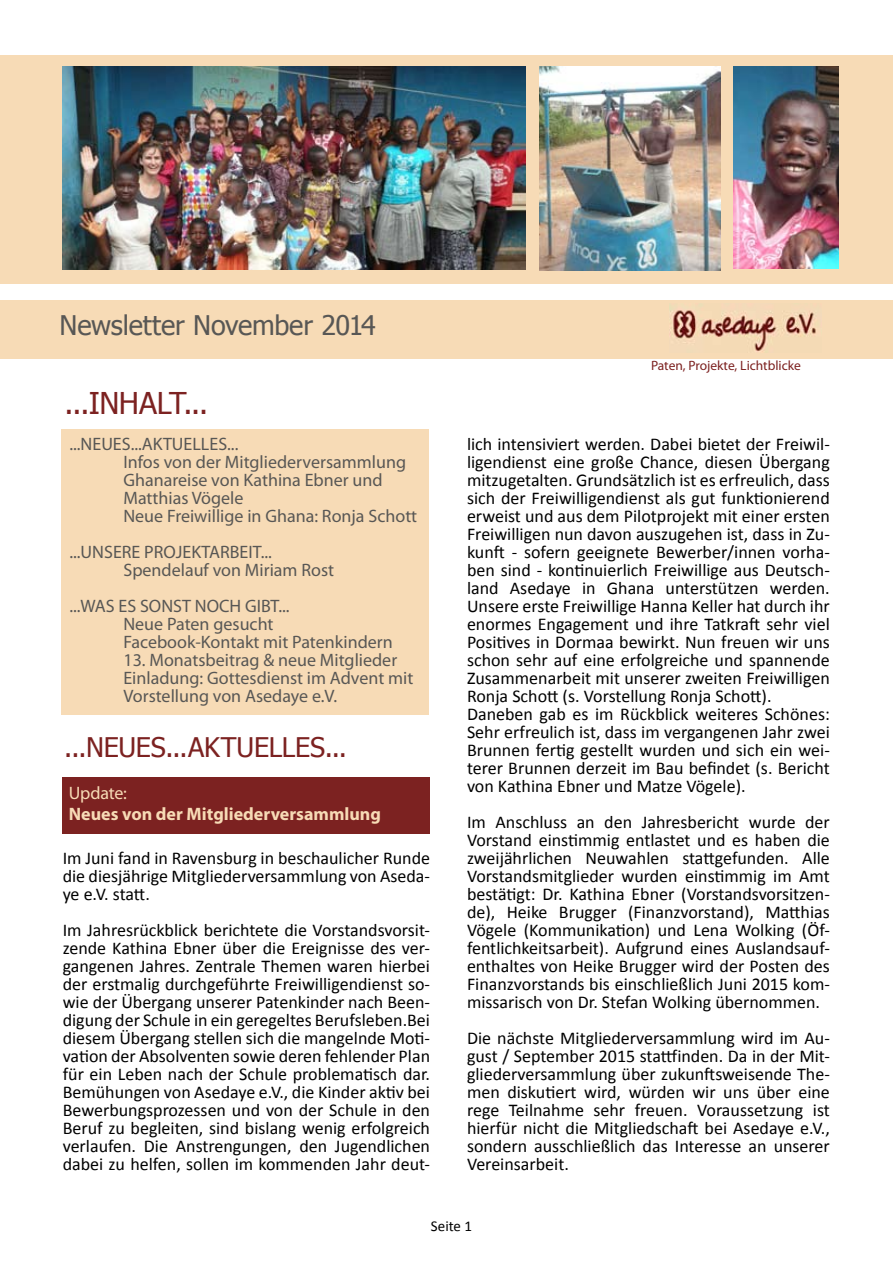
<style>
.page{position:relative;width:893px;height:1263px;background:#fff}
.page>*{position:absolute;margin:0;border:0;box-sizing:border-box;transform-origin:0 0}
.t1{font:30px "Tahoma";letter-spacing:-.01em;color:#7c2221}
.t2{font:27px "Tahoma";letter-spacing:-.01em;color:#7c2221}
.t3{font:27px "Tahoma";letter-spacing:-.01em;color:#585755}
.t4{font:18px/18px "Calibri";color:#000;text-align:justify}
.t5{font:18px/18px "Myriad Pro";color:#585755}
.t6{font:700 18px "Myriad Pro";color:#f7dbb6}
.t7{font:18px "Myriad Pro";letter-spacing:-.015em;color:#f7dbb6}
.t8{font:15px "Calibri";color:#000}
.t9{font:13.5px "Myriad Pro";color:#7c2120}
</style>
<div class="page">
<div style="left:0;top:55px;width:893px;height:229px;background:#f7dbb6"></div>
<div style="left:0;top:300px;width:893px;height:59px;background:#f7dbb6"></div>
<div style="left:62px;top:429px;width:367px;height:285px;background:#f7dbb6"></div>
<div style="left:62px;top:777px;width:367px;height:57px;background:#7c2221"></div>
<img style="left:669px;top:304px;width:147px;height:48px">
<img style="left:63px;top:67px;width:462px;height:203px">
<img style="left:539px;top:67px;width:181px;height:203px">
<img style="left:733px;top:67px;width:106px;height:202px">
<h2 class="t3" style="left:60px;top:308px;width:318px">Newsletter November 2014</h2>
<h1 class="t1" style="left:65px;top:384px;width:145px">...INHALT...</h1>
<p class="t5" style="left:123px;top:435px;width:295px;text-indent:-54px">...NEUES...AKTUELLES...<br>Infos von der Mitgliederversammlung<br>Ghanareise von Kathina Ebner und<br>Matthias Vögele<br>Neue Freiwillige in Ghana: Ronja Schott</p>
<p class="t5" style="left:123px;top:543px;width:212px;text-indent:-54px">...UNSERE PROJEKTARBEIT...<br>Spendelauf von Miriam Rost</p>
<p class="t5" style="left:123px;top:597px;width:271px;text-indent:-54px">...WAS ES SONST NOCH GIBT...<br>Neue Paten gesucht<br>Facebook-Kontakt mit Patenkindern</p>
<p class="t5" style="left:123px;top:651px;width:291px">13. Monatsbeitrag &amp; neue Mitglieder<br>Einladung: Gottesdienst im Advent mit<br>Vorstellung von Asedaye e.V.</p>
<h2 class="t2" style="left:64px;top:730px;width:284px">...NEUES...AKTUELLES...</h2>
<p class="t7" style="left:69px;top:782px;width:60px">Update:</p>
<p class="t6" style="left:69px;top:803px;width:314px">Neues von der Mitgliederversammlung</p>
<p class="t4" style="left:63px;top:848px;width:369px">Im Juni fand in Ravensburg in beschaulicher Runde die diesjährige Mitgliederversammlung von Aseda&shy;ye e.V. statt.</p>
<p class="t4" style="left:63px;top:920px;width:369px">Im Jahresrückblick berichtete die Vorstandsvorsit&shy;zende Kathina Ebner über die Ereignisse des ver&shy;gangenen Jahres. Zentrale Themen waren hierbei der erstmalig durchgeführte Freiwilligendienst so&shy;wie der Übergang unserer Patenkinder nach Been&shy;digung der Schule in ein geregeltes Berufsleben.Bei diesem Übergang stellen sich die mangelnde Moti&shy;vation der Absolventen sowie deren fehlender Plan für ein Leben nach der Schule problematisch dar.<br>Bemühungen von Asedaye e.V., die Kinder aktiv bei Bewerbungsprozessen und von der Schule in den Beruf zu begleiten, sind bislang wenig erfolgreich verlaufen. Die Anstrengungen, den Jugendlichen dabei zu helfen, sollen im kommenden Jahr deut-</p>
<p class="t9" style="left:651px;top:357px;width:151px">Paten, Projekte, Lichtblicke</p>
<p class="t4" style="left:467px;top:434px;width:364px;text-align:left">lich intensiviert werden. Dabei bietet der Freiwil&shy;ligendienst eine große Chance, diesen Übergang mitzugetalten. Grundsätzlich ist es erfreulich, dass sich der Freiwilligendienst als gut funktionierend erweist und aus dem Pilotprojekt mit einer ersten Freiwilligen nun davon auszugehen ist, dass in Zu&shy;kunft - sofern geeignete Bewerber/innen vorha&shy;ben sind - kontinuierlich Freiwillige aus Deutsch&shy;land Asedaye in Ghana unterstützen werden.<br>Unsere erste Freiwillige Hanna Keller hat durch ihr enormes Engagement und ihre Tatkraft sehr viel Positives in Dormaa bewirkt. Nun freuen wir uns schon sehr auf eine erfolgreiche und spannende Zusammenarbeit mit unserer zweiten Freiwilligen Ronja Schott (s. Vorstellung Ronja Schott).<br>Daneben gab es im Rückblick weiteres Schönes:<br>Sehr erfreulich ist, dass im vergangenen Jahr zwei Brunnen fertig gestellt wurden und sich ein wei&shy;terer Brunnen derzeit im Bau befindet (s. Bericht von Kathina Ebner und Matze Vögele).</p>
<p class="t4" style="left:467px;top:812px;width:364px">Im Anschluss an den Jahresbericht wurde der Vorstand einstimmig entlastet und es haben die zweijährlichen Neuwahlen stattgefunden. Alle Vorstandsmitglieder wurden einstimmig im Amt bestätigt: Dr. Kathina Ebner (Vorstandsvorsitzen&shy;de), Heike Brugger (Finanzvorstand), Matthias Vögele (Kommunikation) und Lena Wolking (Öf&shy;fentlichkeitsarbeit). Aufgrund eines Auslandsauf&shy;enthaltes von Heike Brugger wird der Posten des Finanzvorstands bis einschließlich Juni 2015 kom&shy;missarisch von Dr. Stefan Wolking übernommen.</p>
<p class="t4" style="left:467px;top:1028px;width:364px">Die nächste Mitgliederversammlung wird im Au&shy;gust / September 2015 stattfinden. Da in der Mit&shy;gliederversammlung über zukunftsweisende The&shy;men diskutiert wird, würden wir uns über eine rege Teilnahme sehr freuen. Voraussetzung ist hierfür nicht die Mitgliedschaft bei Asedaye e.V., sondern ausschließlich das Interesse an unserer Vereinsarbeit.</p>
<p class="t8" style="left:431px;top:1217px;width:43px">Seite 1</p>
</div>
